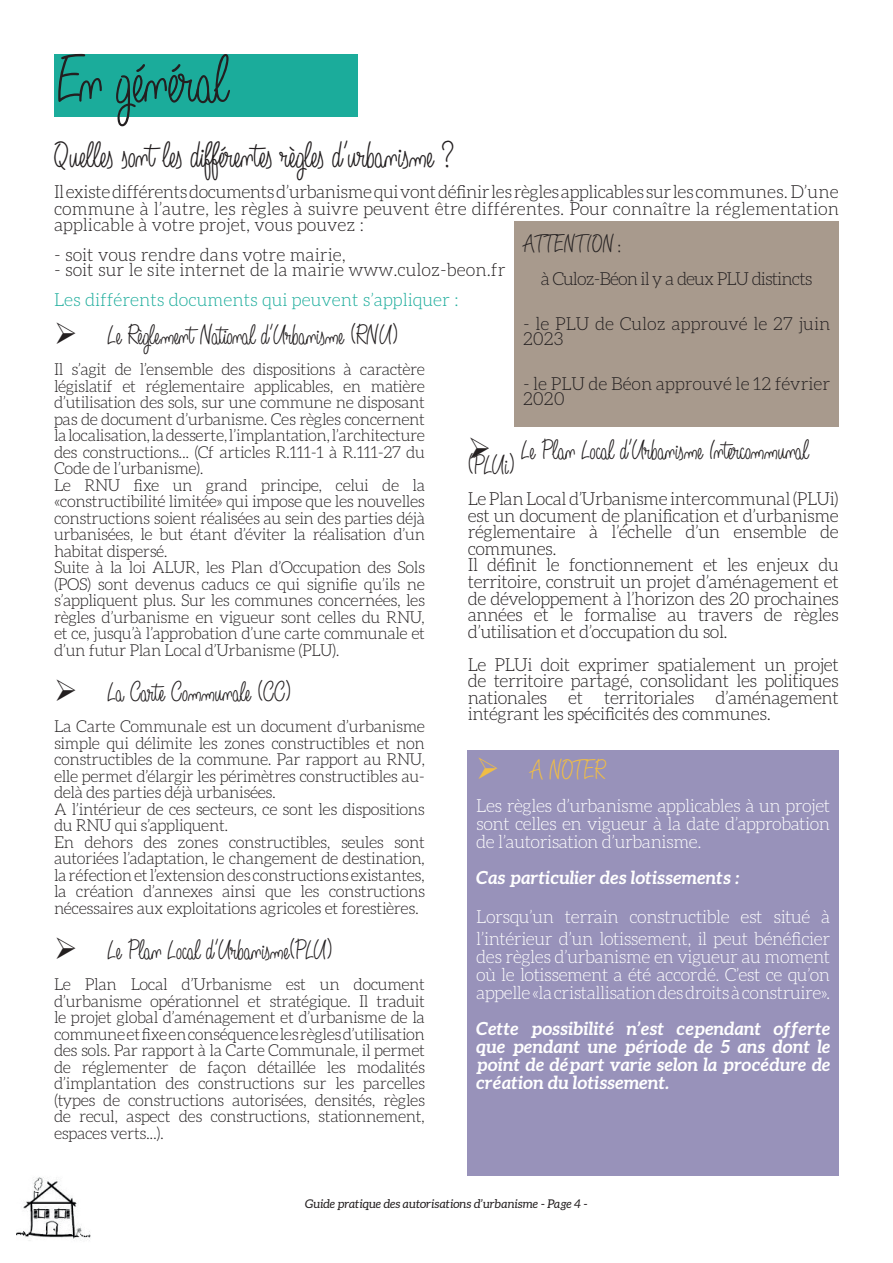
<style>
.page{position:relative;width:893px;height:1263px;background:#fff}
.page>*{position:absolute;margin:0;border:0;box-sizing:border-box;transform-origin:0 0}
.t1{font:72px "Angelique Rose FFP";letter-spacing:-.015em;color:#231f20}
.t2{font:39px "Angelique Rose FFP";letter-spacing:-.005em;color:#231f20}
.t3{font:30px "Angelique Rose FFP";color:#231f20}
.t4{font:30px "Angelique Rose FFP";letter-spacing:-.01em;color:#f0bd45}
.t5{font:27px "Angelique Rose FFP";color:#231f20}
.t6{font:300 18px/16.5px "Aleo";letter-spacing:-.025em;color:#231f20;text-align:justify}
.t7{font:300 18px/18px "Aleo";letter-spacing:-.025em;color:#fff;text-align:justify}
.t8{font:italic 700 18px/18px "Aleo";color:#fff;text-align:justify}
.t9{font:300 18px/15px "Aleo";color:#231f20}
.t10{font:300 18px "Aleo";color:#1bac9b}
.t11{font:300 18px "Aleo";letter-spacing:-.05em;color:#231f20}
.t12{font:300 16.5px/16.5px "Aleo";letter-spacing:-.025em;color:#231f20}
.t13{font:italic 12px "Aleo";color:#231f20}
</style>
<div class="page">
<img style="left:16px;top:1177px;width:75px;height:64px">
<div style="left:54px;top:54px;width:303px;height:62px;background:#1bac9b"></div>
<div style="left:468px;top:750px;width:371px;height:426px;background:#9892ba"></div>
<div style="left:514px;top:222px;width:325px;height:205px;background:#a89a8d"></div>
<h1 class="t1" style="left:58px;top:41px;width:172px">En général</h1>
<h2 class="t2" style="left:54px;top:134px;width:403px">Quelles sont les différentes règles d’urbanisme ?</h2>
<p class="t6" style="left:54px;top:184px;width:786px">Il existe différents documents d’urbanisme qui vont définir les règles applicables sur les communes. D’une commune à l’autre, les règles à suivre peuvent être différentes. Pour connaître la réglementation applicable à votre projet, vous pouvez :</p>
<p class="t9" style="left:54px;top:247px;width:293px">- soit vous rendre dans votre mairie,</p>
<p class="t9" style="left:54px;top:262px;width:453px">- soit sur le site internet de la mairie www.culoz-beon.fr</p>
<p class="t10" style="left:54px;top:290px;width:406px">Les différents documents qui peuvent s’appliquer :</p>
<h3 class="t3" style="left:54px;top:319px;width:346px">➢ Le Règlement National d’Urbanisme (RNU)</h3>
<p class="t12" style="left:54px;top:361px;width:373px">Il s’agit de l’ensemble des dispositions à caractère législatif et réglementaire applicables, en matière d’utilisation des sols, sur une commune ne disposant pas de document d’urbanisme. Ces règles concernent la localisation, la desserte, l’implantation, l’architecture des constructions... (Cf articles R.111-1 à R.111-27 du Code de l’urbanisme).<br>Le RNU fixe un grand principe, celui de la «constructibilité limitée» qui impose que les nouvelles constructions soient réalisées au sein des parties déjà urbanisées, le but étant d’éviter la réalisation d’un habitat dispersé.<br>Suite à la loi ALUR, les Plan d’Occupation des Sols (POS) sont devenus caducs ce qui signifie qu’ils ne s’appliquent plus. Sur les communes concernées, les règles d’urbanisme en vigueur sont celles du RNU, et ce, jusqu’à l’approbation d’une carte communale et d’un futur Plan Local d’Urbanisme (PLU).</p>
<h3 class="t3" style="left:54px;top:676px;width:239px">➢ La Carte Communale (CC)</h3>
<p class="t12" style="left:54px;top:718px;width:373px">La Carte Communale est un document d’urbanisme simple qui délimite les zones constructibles et non constructibles de la commune. Par rapport au RNU, elle permet d’élargir les périmètres constructibles au&shy;delà des parties déjà urbanisées.<br>A l’intérieur de ces secteurs, ce sont les dispositions du RNU qui s’appliquent.<br>En dehors des zones constructibles, seules sont autoriées l’adaptation, le changement de destination, la réfection et l’extension des constructions existantes, la création d’annexes ainsi que les constructions nécessaires aux exploitations agricoles et forestières.</p>
<h3 class="t3" style="left:54px;top:934px;width:280px">➢ Le Plan Local d’Urbanisme(PLU)</h3>
<p class="t12" style="left:54px;top:976px;width:373px;text-align:justify">Le Plan Local d’Urbanisme est un document d’urbanisme opérationnel et stratégique. Il traduit le projet global d’aménagement et d’urbanisme de la commune et fixe en conséquence les règles d’utilisation des sols. Par rapport à la Carte Communale, il permet de réglementer de façon détaillée les modalités d’implantation des constructions sur les parcelles (types de constructions autorisées, densités, règles de recul, aspect des constructions, stationnement, espaces verts...).</p>
<h3 class="t5" style="left:523px;top:229px;width:100px">ATTENTION :</h3>
<p class="t11" style="left:541px;top:268px;width:273px">à Culoz-Béon il y a deux PLU distincts</p>
<p class="t9" style="left:523px;top:316px;width:309px">- le PLU de Culoz approuvé le 27 juin<br>2023</p>
<p class="t9" style="left:523px;top:376px;width:309px">- le PLU de Béon approuvé le 12 février<br>2020</p>
<h3 class="t3" style="left:468px;top:434px;width:343px">➢ Le Plan Local d’Urbanisme Intercommunal</h3>
<h3 class="t3" style="left:468px;top:449px;width:49px">(PLUi)</h3>
<p class="t6" style="left:468px;top:491px;width:373px;text-align:left">Le Plan Local d’Urbanisme intercommunal (PLUi) est un document de planification et d’urbanisme réglementaire à l’échelle d’un ensemble de communes.<br>Il définit le fonctionnement et les enjeux du territoire, construit un projet d’aménagement et de développement à l’horizon des 20 prochaines années et le formalise au travers de règles d’utilisation et d’occupation du sol.</p>
<p class="t6" style="left:468px;top:656px;width:373px">Le PLUi doit exprimer spatialement un projet de territoire partagé, consolidant les politiques nationales et territoriales d’aménagement intégrant les spécificités des communes.</p>
<h3 class="t4" style="left:476px;top:754px;width:131px">➢ A NOTER</h3>
<p class="t7" style="left:476px;top:796px;width:355px">Les règles d’urbanisme applicables à un projet sont celles en vigueur à la date d’approbation de l’autorisation d’urbanisme.</p>
<p class="t8" style="left:476px;top:868px;width:265px">Cas particulier des lotissements :</p>
<p class="t7" style="left:476px;top:906px;width:355px;line-height:21.6px">Lorsqu’un terrain constructible est situé à l’intérieur d’un lotissement, il peut bénéficier</p>
<p class="t7" style="left:476px;top:947px;width:356px">des règles d’urbanisme en vigueur au moment où le lotissement a été accordé. C’est ce qu’on appelle «la cristallisation des droits à construire».</p>
<p class="t8" style="left:476px;top:1019px;width:356px">Cette possibilité n’est cependant offerte que pendant une période de 5 ans dont le point de départ varie selon la procédure de création du lotissement.</p>
<p class="t13" style="left:305px;top:1197px;width:284px">Guide pratique des autorisations d’urbanisme - Page 4 -</p>
</div>
